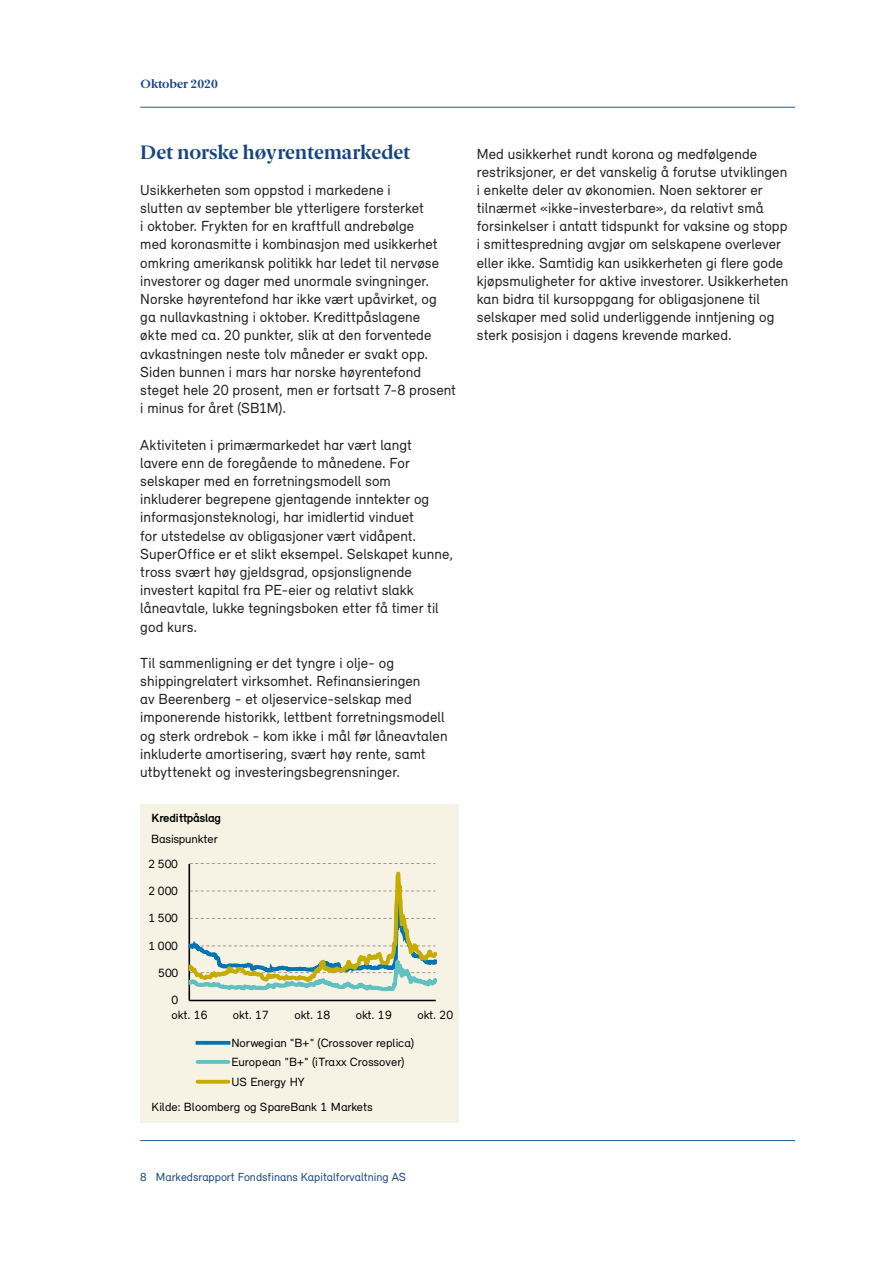
<style>
.page{position:relative;width:893px;height:1263px;background:#fff}
.page>*{position:absolute;margin:0;border:0;box-sizing:border-box;transform-origin:0 0}
.Mellomoverskrift{font:700 19.5px "Berlingske Serif";letter-spacing:-.005em;color:#174682}
.Mellomoverskrift-2{font:15px/18.1px "Relevant";letter-spacing:.005em;color:#231f20}
.t1{font:12.15px/19.4px "Relevant";letter-spacing:-.005em;color:#000;scale:1.04 1}
.t2{font:700 12.15px "Relevant";letter-spacing:-.02em;color:#000;scale:1.04 1}
.t3{font:12px "Relevant";color:#174682}
.t4{font:700 12px "Berlingske Serif";color:#174682}
</style>
<div class="page">
<hr style="left:140px;top:107px;width:655px;height:1px;background:#175d9e">
<hr style="left:140px;top:1140px;width:655px;height:1px;background:#175d9e">
<div style="left:140px;top:804px;width:319px;height:319px;background:#f6f3e4"></div>
<hr style="left:189px;top:864px;width:1px;height:136px;background:#000">
<hr style="left:189px;top:1000px;width:247px;height:1px;background:#000">
<svg style="left:189px;top:863px;width:247px;height:131px"></svg>
<svg style="left:198px;top:1041px;width:30px;height:4px"></svg>
<svg style="left:198px;top:1060px;width:30px;height:4px"></svg>
<svg style="left:198px;top:1080px;width:30px;height:4px"></svg>
<p class="t4" style="left:141px;top:74px;width:79px">Oktober 2020</p>
<p class="Mellomoverskrift" style="left:140px;top:136px;width:271px">Det norske høyrentemarkedet</p>
<p class="Mellomoverskrift-2" style="left:140px;top:180px;width:317px">Usikkerheten som oppstod i markedene i<br>slutten av september ble ytterligere forsterket<br>i oktober. Frykten for en kraftfull andrebølge<br>med koronasmitte i kombinasjon med usikkerhet omkring amerikansk politikk har ledet til nervøse investorer og dager med unormale svingninger.<br>Norske høyrentefond har ikke vært upåvirket, og ga nullavkastning i oktober. Kredittpåslagene<br>økte med ca. 20 punkter, slik at den forventede avkastningen neste tolv måneder er svakt opp.<br>Siden bunnen i mars har norske høyrentefond steget hele 20 prosent, men er fortsatt 7-8 prosent i minus for året (SB1M).</p>
<p class="Mellomoverskrift-2" style="left:140px;top:435px;width:314px">Aktiviteten i primærmarkedet har vært langt lavere enn de foregående to månedene. For selskaper med en forretningsmodell som inkluderer begrepene gjentagende inntekter og informasjonsteknologi, har imidlertid vinduet<br>for utstedelse av obligasjoner vært vidåpent.<br>SuperOffice er et slikt eksempel. Selskapet kunne, tross svært høy gjeldsgrad, opsjonslignende investert kapital fra PE-eier og relativt slakk låneavtale, lukke tegningsboken etter få timer til god kurs.</p>
<p class="Mellomoverskrift-2" style="left:140px;top:653px;width:309px">Til sammenligning er det tyngre i olje- og shippingrelatert virksomhet. Refinansieringen<br>av Beerenberg - et oljeservice-selskap med imponerende historikk, lettbent forretningsmodell og sterk ordrebok - kom ikke i mål før låneavtalen inkluderte amortisering, svært høy rente, samt utbyttenekt og investeringsbegrensninger.</p>
<p class="t2" style="left:151px;top:811px;width:69px">Kredittpåslag</p>
<p class="t1" style="left:151px;top:829px;width:65px">Basispunkter</p>
<p class="t1" style="left:148px;top:854px;width:30px">2 500</p>
<p class="t1" style="left:148px;top:881px;width:30px">2 000</p>
<p class="t1" style="left:148px;top:908px;width:30px">1 500</p>
<p class="t1" style="left:148px;top:936px;width:30px">1 000</p>
<p class="t1" style="left:158px;top:963px;width:21px">500</p>
<p class="t1" style="left:172px;top:990px;width:8px">0</p>
<p class="t1" style="left:172px;top:1005px;width:36px">okt. 16</p>
<p class="t1" style="left:233px;top:1005px;width:36px">okt. 17</p>
<p class="t1" style="left:294px;top:1005px;width:36px">okt. 18</p>
<p class="t1" style="left:356px;top:1005px;width:36px">okt. 19</p>
<p class="t1" style="left:417px;top:1005px;width:36px">okt. 20</p>
<p class="t1" style="left:231px;top:1033px;width:177px">Norwegian "B+" (Crossover replica)<br>European "B+" (iTraxx Crossover)<br>US Energy HY</p>
<p class="t1" style="left:152px;top:1097px;width:214px">Kilde: Bloomberg og SpareBank 1 Markets</p>
<p class="Mellomoverskrift-2" style="left:477px;top:144px;width:313px">Med usikkerhet rundt korona og medfølgende restriksjoner, er det vanskelig å forutse utviklingen i enkelte deler av økonomien. Noen sektorer er tilnærmet «ikke-investerbare», da relativt små forsinkelser i antatt tidspunkt for vaksine og stopp i smittespredning avgjør om selskapene overlever eller ikke. Samtidig kan usikkerheten gi flere gode kjøpsmuligheter for aktive investorer. Usikkerheten kan bidra til kursoppgang for obligasjonene til selskaper med solid underliggende inntjening og sterk posisjon i dagens krevende marked.</p>
<p class="t3" style="left:140px;top:1169px;width:267px">8 Markedsrapport Fondsfinans Kapitalforvaltning AS</p>
</div>
